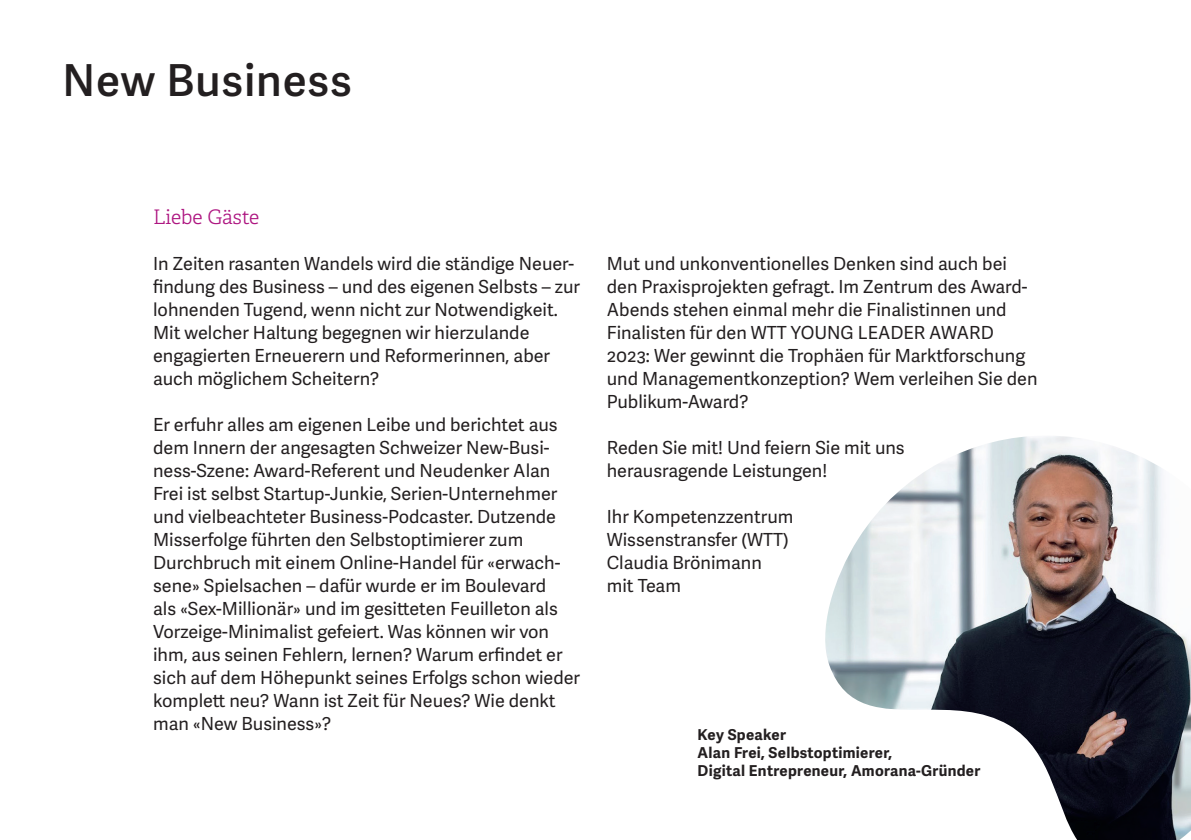
<style>
.page{position:relative;width:1191px;height:840px;background:#fff}
.page>*{position:absolute;margin:0;border:0;box-sizing:border-box;transform-origin:0 0}
.t1{font:600 44px "Adelle Sans";letter-spacing:.02em;color:#231f20}
.t2{font:300 20px "Adelle";letter-spacing:-.005em;color:#ae1681}
.t3{font:18px/23px "Adelle Sans";color:#231f20}
.t4{font:700 15px/18px "Adelle Sans";letter-spacing:.02em;color:#231f20}
</style>
<div class="page">
<img style="left:825px;top:436px;width:366px;height:403px">
<h1 class="t1" style="left:62px;top:54px;width:291px">New Business</h1>
<p class="t2" style="left:153px;top:204px;width:108px">Liebe Gäste</p>
<p class="t3" style="left:153px;top:252px;width:428px">In Zeiten rasanten Wandels wird die ständige Neuer&shy;findung des Business – und des eigenen Selbsts – zur lohnenden Tugend, wenn nicht zur Notwendigkeit.<br>Mit welcher Haltung begegnen wir hierzulande engagierten Erneuerern und Reformerinnen, aber auch möglichem Scheitern?</p>
<p class="t3" style="left:153px;top:413px;width:428px">Er erfuhr alles am eigenen Leibe und berichtet aus dem Innern der angesagten Schweizer New-Busi&shy;ness-Szene: Award-Referent und Neudenker Alan Frei ist selbst Startup-Junkie, Serien-Unternehmer und vielbeachteter Business-Podcaster. Dutzende Misserfolge führten den Selbstoptimierer zum Durchbruch mit einem Online-Handel für «erwach&shy;sene» Spielsachen – dafür wurde er im Boulevard<br>als «Sex-Millionär» und im gesitteten Feuilleton als Vorzeige-Minimalist gefeiert. Was können wir von ihm, aus seinen Fehlern, lernen? Warum erfindet er sich auf dem Höhepunkt seines Erfolgs schon wieder komplett neu? Wann ist Zeit für Neues? Wie denkt man «New Business»?</p>
<p class="t3" style="left:607px;top:252px;width:432px">Mut und unkonventionelles Denken sind auch bei den Praxisprojekten gefragt. Im Zentrum des Award-Abends stehen einmal mehr die Finalistinnen und Finalisten für den WTT YOUNG LEADER AWARD 2023: Wer gewinnt die Trophäen für Marktforschung und Managementkonzeption? Wem verleihen Sie den Publikum-Award?</p>
<p class="t3" style="left:607px;top:436px;width:299px">Reden Sie mit! Und feiern Sie mit uns herausragende Leistungen!</p>
<p class="t3" style="left:607px;top:505px;width:188px">Ihr Kompetenzzentrum<br>Wissenstransfer (WTT)<br>Claudia Brönimann<br>mit Team</p>
<p class="t4" style="left:697px;top:725px;width:284px">Key Speaker<br>Alan Frei, Selbstoptimierer,<br>Digital Entrepreneur, Amorana-Gründer</p>
</div>
